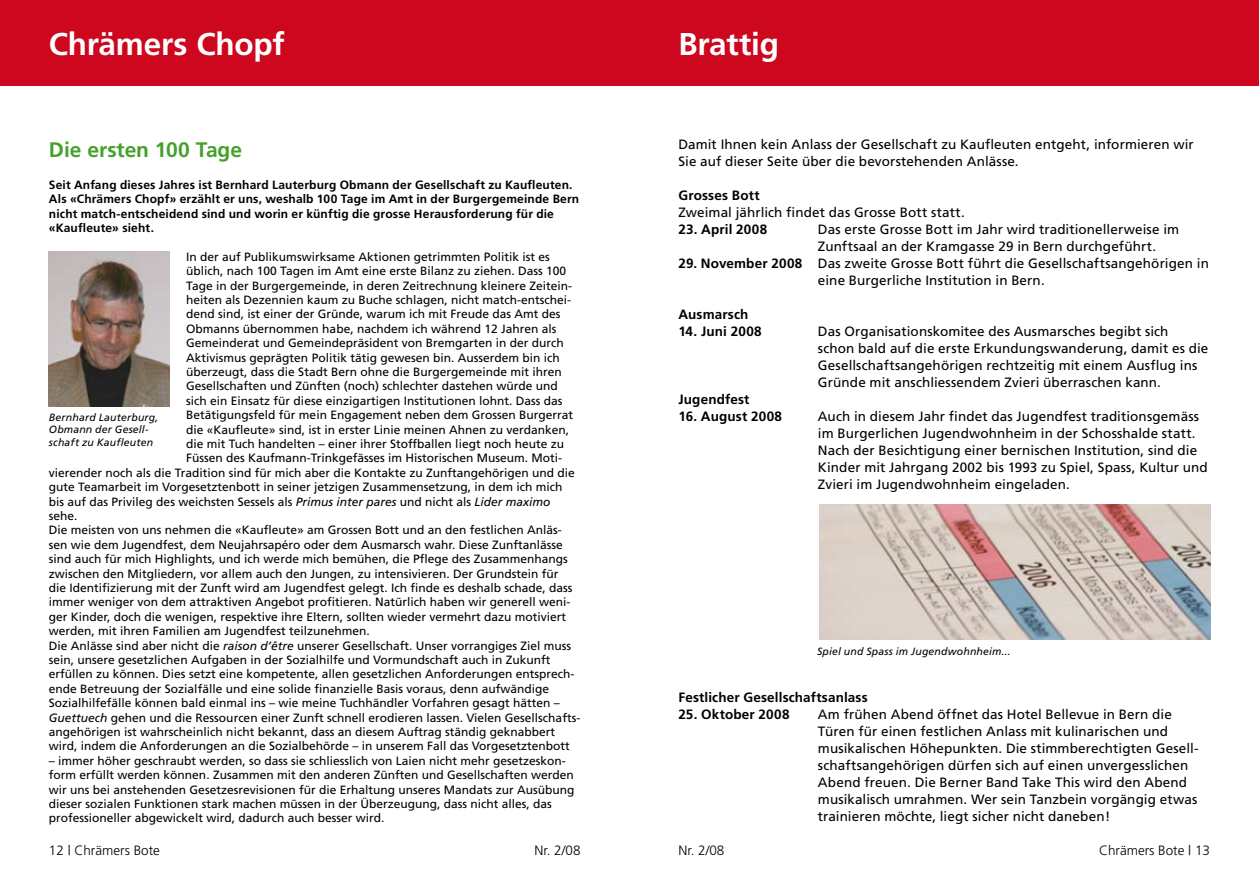
<style>
.page{position:relative;width:1259px;height:893px;background:#fff}
.page>*{position:absolute;margin:0;border:0;box-sizing:border-box;transform-origin:0 0}
.t1{font:700 31.5px "Frutiger";letter-spacing:-.005em;color:#fff}
.t2{font:700 21px "Frutiger";color:#45a12b}
.t3{font:13.5px/17px "Frutiger";letter-spacing:.01em;color:#000}
.t4{font:700 13.5px "Frutiger";letter-spacing:.01em;color:#000}
.t5{font:300 13.5px "Frutiger";color:#000}
.t6{font:12px/14.4px "Frutiger";color:#000}
.t7{font:700 12px/14.4px "Frutiger";letter-spacing:.015em;color:#000}
.t8{font:italic 10.5px/12.6px "Frutiger";letter-spacing:.015em;color:#000}
.s1{font-style:italic}
.s2{font-weight:700}
</style>
<div class="page">
<div style="left:629px;top:0;width:630px;height:85px;background:#cd071e"></div>
<div style="left:0;top:0;width:629px;height:85px;background:#cd071e"></div>
<img style="left:49px;top:251px;width:120px;height:155px">
<img style="left:819px;top:505px;width:391px;height:135px">
<h1 class="t1" style="left:49px;top:25px;width:237px">Chrämers Chopf</h1>
<h1 class="t1" style="left:678px;top:25px;width:102px">Brattig</h1>
<h2 class="t2" style="left:49px;top:138px;width:195px">Die ersten 100 Tage</h2>
<p class="t7" style="left:49px;top:177px;width:532px">Seit Anfang dieses Jahres ist Bernhard Lauterburg Obmann der Gesellschaft zu Kaufleuten.<br>Als «Chrämers Chopf» erzählt er uns, weshalb 100 Tage im Amt in der Burgergemeinde Bern nicht match-entscheidend sind und worin er künftig die grosse Herausforderung für die «Kaufleute» sieht.</p>
<p class="t6" style="left:186px;top:249px;width:365px">In der auf Publikumswirksame Aktionen getrimmten Politik ist es</p>
<p class="t6" style="left:186px;top:264px;width:381px">üblich, nach 100 Tagen im Amt eine erste Bilanz zu ziehen. Dass 100</p>
<p class="t6" style="left:186px;top:278px;width:387px">Tage in der Burgergemeinde, in deren Zeitrechnung kleinere Zeitein-</p>
<p class="t6" style="left:186px;top:292px;width:386px">heiten als Dezennien kaum zu Buche schlagen, nicht match-entschei-</p>
<p class="t6" style="left:186px;top:307px;width:376px">dend sind, ist einer der Gründe, warum ich mit Freude das Amt des</p>
<p class="t6" style="left:186px;top:321px;width:372px">Obmanns übernommen habe, nachdem ich während 12 Jahren als</p>
<p class="t6" style="left:186px;top:336px;width:379px">Gemeinderat und Gemeindepräsident von Bremgarten in der durch</p>
<p class="t6" style="left:186px;top:350px;width:375px">Aktivismus geprägten Politik tätig gewesen bin. Ausserdem bin ich</p>
<p class="t6" style="left:186px;top:364px;width:377px">überzeugt, dass die Stadt Bern ohne die Burgergemeinde mit ihren</p>
<p class="t6" style="left:186px;top:379px;width:373px">Gesellschaften und Zünften (noch) schlechter dastehen würde und</p>
<p class="t6" style="left:186px;top:393px;width:378px">sich ein Einsatz für diese einzigartigen Institutionen lohnt. Dass das</p>
<p class="t6" style="left:186px;top:408px;width:388px">Betätigungsfeld für mein Engagement neben dem Grossen Burgerrat</p>
<p class="t6" style="left:186px;top:422px;width:384px">die «Kaufleute» sind, ist in erster Linie meinen Ahnen zu verdanken,</p>
<p class="t6" style="left:186px;top:436px;width:379px">die mit Tuch handelten – einer ihrer Stoffballen liegt noch heute zu</p>
<p class="t6" style="left:186px;top:451px;width:377px">Füssen des Kaufmann-Trinkgefässes im Historischen Museum. Moti-</p>
<p class="t6" style="left:49px;top:465px;width:527px">vierender noch als die Tradition sind für mich aber die Kontakte zu Zunftangehörigen und die</p>
<p class="t6" style="left:49px;top:480px;width:515px">gute Teamarbeit im Vorgesetztenbott in seiner jetzigen Zusammensetzung, in dem ich mich</p>
<p class="t6" style="left:49px;top:494px;width:503px">bis auf das Privileg des weichsten Sessels als <span class="s1">Primus inter pares</span> und nicht als <span class="s1">Lider maximo</span></p>
<p class="t6" style="left:49px;top:508px;width:30px">sehe.</p>
<p class="t6" style="left:49px;top:523px;width:514px">Die meisten von uns nehmen die «Kaufleute» am Grossen Bott und an den festlichen Anläs-</p>
<p class="t6" style="left:49px;top:537px;width:515px">sen wie dem Jugendfest, dem Neujahrsapéro oder dem Ausmarsch wahr. Diese Zunftanlässe</p>
<p class="t6" style="left:49px;top:552px;width:520px">sind auch für mich Highlights, und ich werde mich bemühen, die Pflege des Zusammenhangs</p>
<p class="t6" style="left:49px;top:566px;width:511px">zwischen den Mitgliedern, vor allem auch den Jungen, zu intensivieren. Der Grundstein für</p>
<p class="t6" style="left:49px;top:580px;width:525px">die Identifizierung mit der Zunft wird am Jugendfest gelegt. Ich finde es deshalb schade, dass</p>
<p class="t6" style="left:49px;top:595px;width:523px">immer weniger von dem attraktiven Angebot profitieren. Natürlich haben wir generell weni-</p>
<p class="t6" style="left:49px;top:609px;width:519px">ger Kinder, doch die wenigen, respektive ihre Eltern, sollten wieder vermehrt dazu motiviert</p>
<p class="t6" style="left:49px;top:624px;width:322px">werden, mit ihren Familien am Jugendfest teilzunehmen.</p>
<p class="t6" style="left:49px;top:638px;width:524px">Die Anlässe sind aber nicht die <span class="s1">raison d’être</span> unserer Gesellschaft. Unser vorrangiges Ziel muss</p>
<p class="t6" style="left:49px;top:652px;width:503px">sein, unsere gesetzlichen Aufgaben in der Sozialhilfe und Vormundschaft auch in Zukunft</p>
<p class="t6" style="left:49px;top:667px;width:527px">erfüllen zu können. Dies setzt eine kompetente, allen gesetzlichen Anforderungen entsprech-</p>
<p class="t6" style="left:49px;top:681px;width:502px">ende Betreuung der Sozialfälle und eine solide finanzielle Basis voraus, denn aufwändige</p>
<p class="t6" style="left:49px;top:696px;width:512px">Sozialhilfefälle können bald einmal ins – wie meine Tuchhändler Vorfahren gesagt hätten –</p>
<p class="t6" style="left:49px;top:710px;width:533px"><span class="s1">Guettuech</span> gehen und die Ressourcen einer Zunft schnell erodieren lassen. Vielen Gesellschafts-</p>
<p class="t6" style="left:49px;top:724px;width:508px">angehörigen ist wahrscheinlich nicht bekannt, dass an diesem Auftrag ständig geknabbert</p>
<p class="t6" style="left:49px;top:739px;width:522px">wird, indem die Anforderungen an die Sozialbehörde – in unserem Fall das Vorgesetztenbott</p>
<p class="t6" style="left:49px;top:753px;width:527px">– immer höher geschraubt werden, so dass sie schliesslich von Laien nicht mehr gesetzeskon&shy;form erfüllt werden können. Zusammen mit den anderen Zünften und Gesellschaften werden wir uns bei anstehenden Gesetzesrevisionen für die Erhaltung unseres Mandats zur Ausübung dieser sozialen Funktionen stark machen müssen in der Überzeugung, dass nicht alles, das professioneller abgewickelt wird, dadurch auch besser wird.</p>
<p class="t8" style="left:49px;top:411px;width:111px">Bernhard Lauterburg,<br>Obmann der Gesell&shy;schaft zu Kaufleuten</p>
<p class="t3" style="left:678px;top:136px;width:517px">Damit Ihnen kein Anlass der Gesellschaft zu Kaufleuten entgeht, informieren wir<br>Sie auf dieser Seite über die bevorstehenden Anlässe.</p>
<p class="t4" style="left:678px;top:187px;width:83px">Grosses Bott</p>
<p class="t3" style="left:678px;top:204px;width:288px">Zweimal jährlich findet das Grosse Bott statt.</p>
<p class="t4" style="left:678px;top:221px;width:90px">23. April 2008</p>
<p class="t3" style="left:818px;top:221px;width:363px">Das erste Grosse Bott im Jahr wird traditionellerweise im<br>Zunftsaal an der Kramgasse 29 in Bern durchgeführt.</p>
<p class="t3" style="left:818px;top:255px;width:392px;text-indent:-139px"><span class="s2">29. November 2008</span> Das zweite Grosse Bott führt die Gesellschaftsangehörigen in eine Burgerliche Institution in Bern.</p>
<p class="t4" style="left:678px;top:306px;width:72px">Ausmarsch</p>
<p class="t4" style="left:678px;top:323px;width:85px">14. Juni 2008</p>
<p class="t3" style="left:818px;top:323px;width:392px">Das Organisationskomitee des Ausmarsches begibt sich<br>schon bald auf die erste Erkundungswanderung, damit es die Gesellschaftsangehörigen rechtzeitig mit einem Ausflug ins Gründe mit anschliessendem Zvieri überraschen kann.</p>
<p class="t4" style="left:678px;top:391px;width:73px">Jugendfest</p>
<p class="t4" style="left:678px;top:408px;width:105px">16. August 2008</p>
<p class="t3" style="left:818px;top:408px;width:391px">Auch in diesem Jahr findet das Jugendfest traditionsgemäss im Burgerlichen Jugendwohnheim in der Schosshalde statt.<br>Nach der Besichtigung einer bernischen Institution, sind die Kinder mit Jahrgang 2002 bis 1993 zu Spiel, Spass, Kultur und Zvieri im Jugendwohnheim eingeladen.</p>
<p class="t8" style="left:817px;top:644px;width:195px">Spiel und Spass im Jugendwohnheim...</p>
<p class="t4" style="left:678px;top:689px;width:191px">Festlicher Gesellschaftsanlass</p>
<p class="t4" style="left:678px;top:706px;width:113px">25. Oktober 2008</p>
<p class="t3" style="left:818px;top:705px;width:382px">Am frühen Abend öffnet das Hotel Bellevue in Bern die Türen für einen festlichen Anlass mit kulinarischen und musikalischen Höhepunkten. Die stimmberechtigten Gesell&shy;schaftsangehörigen dürfen sich auf einen unvergesslichen Abend freuen. Die Berner Band Take This wird den Abend musikalisch umrahmen. Wer sein Tanzbein vorgängig etwas trainieren möchte, liegt sicher nicht daneben!</p>
<p class="t5" style="left:49px;top:842px;width:113px">12 | Chrämers Bote</p>
<p class="t5" style="left:534px;top:842px;width:48px">Nr. 2/08</p>
<p class="t5" style="left:678px;top:842px;width:48px">Nr. 2/08</p>
<p class="t5" style="left:1099px;top:842px;width:113px">Chrämers Bote | 13</p>
</div>
